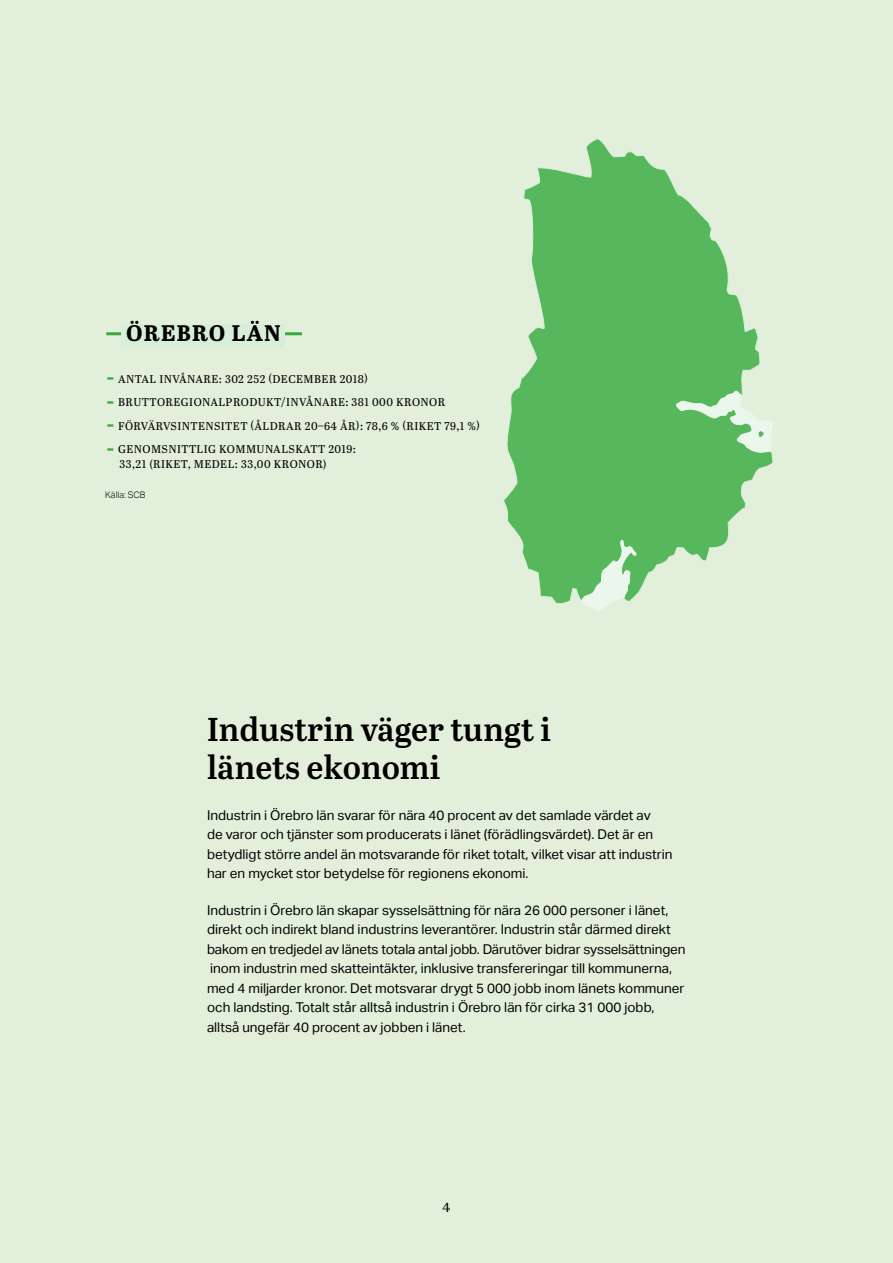
<style>
.page{position:relative;width:893px;height:1263px;background:#e2efdb}
.page>*{position:absolute;margin:0;border:0;box-sizing:border-box;transform-origin:0 0}
.t1{font:600 33px/37.5px "Abril Text";color:#000}
.t2{font:800 25.5px "Abril Text";color:#39aa40}
.t3{font:700 22.5px "Abril Text";letter-spacing:.05em;color:#000}
.t4{font:13.5px/19.5px "Aktiv Grotesk";color:#000}
.t5{font:13.5px "Abril Text";color:#000}
.t6{font:11.25px/15px "Abril Text";letter-spacing:.04em;color:#000}
.t7{font:300 9px "Aktiv Grotesk";color:#000}
</style>
<div class="page">
<hr style="left:106px;top:332px;width:196px;height:3px;background:#39aa3f">
<div style="left:122px;top:324px;width:163px;height:23px;background:#d7eed9"></div>
<svg style="left:503px;top:138px;width:270px;height:466px"></svg>
<svg style="left:581px;top:540px;width:55px;height:71px;background:#9dd59f"></svg>
<svg style="left:676px;top:391px;width:98px;height:62px"></svg>
<h3 class="t3" style="left:126px;top:317px;width:156px">ÖREBRO LÄN</h3>
<h2 class="t2" style="left:106px;top:359px;width:10px">-</h2>
<p class="t6" style="left:118px;top:371px;width:251px">ANTAL INVÅNARE: 302 252 (DECEMBER 2018)</p>
<h2 class="t2" style="left:106px;top:383px;width:10px">-</h2>
<p class="t6" style="left:118px;top:394px;width:329px">BRUTTOREGIONALPRODUKT/INVÅNARE: 381 000 KRONOR</p>
<h2 class="t2" style="left:106px;top:406px;width:10px">-</h2>
<p class="t6" style="left:118px;top:418px;width:363px">FÖRVÄRVSINTENSITET (ÅLDRAR 20–64 ÅR): 78,6 % (RIKET 79,1 %)</p>
<h2 class="t2" style="left:106px;top:430px;width:10px">-</h2>
<p class="t6" style="left:118px;top:441px;width:239px">GENOMSNITTLIG KOMMUNALSKATT 2019:<br>33,21 (RIKET, MEDEL: 33,00 KRONOR)</p>
<p class="t7" style="left:105px;top:490px;width:42px">Källa: SCB</p>
<h1 class="t1" style="left:207px;top:709px;width:346px">Industrin väger tungt i länets ekonomi</h1>
<p class="t4" style="left:207px;top:805px;width:467px">Industrin i Örebro län svarar för nära 40 procent av det samlade värdet av<br>de varor och tjänster som producerats i länet (förädlingsvärdet). Det är en betydligt större andel än motsvarande för riket totalt, vilket visar att industrin har en mycket stor betydelse för regionens ekonomi.</p>
<p class="t4" style="left:207px;top:900px;width:480px">Industrin i Örebro län skapar sysselsättning för nära 26 000 personer i länet, direkt och indirekt bland industrins leverantörer. Industrin står därmed direkt bakom en tredjedel av länets totala antal jobb. Därutöver bidrar sysselsättningen inom industrin med skatteintäkter, inklusive transfereringar till kommunerna, med 4 miljarder kronor. Det motsvarar drygt 5 000 jobb inom länets kommuner och landsting. Totalt står alltså industrin i Örebro län för cirka 31 000 jobb, alltså ungefär 40 procent av jobben i länet.</p>
<p class="t5" style="left:443px;top:1195px;width:9px">4</p>
</div>
